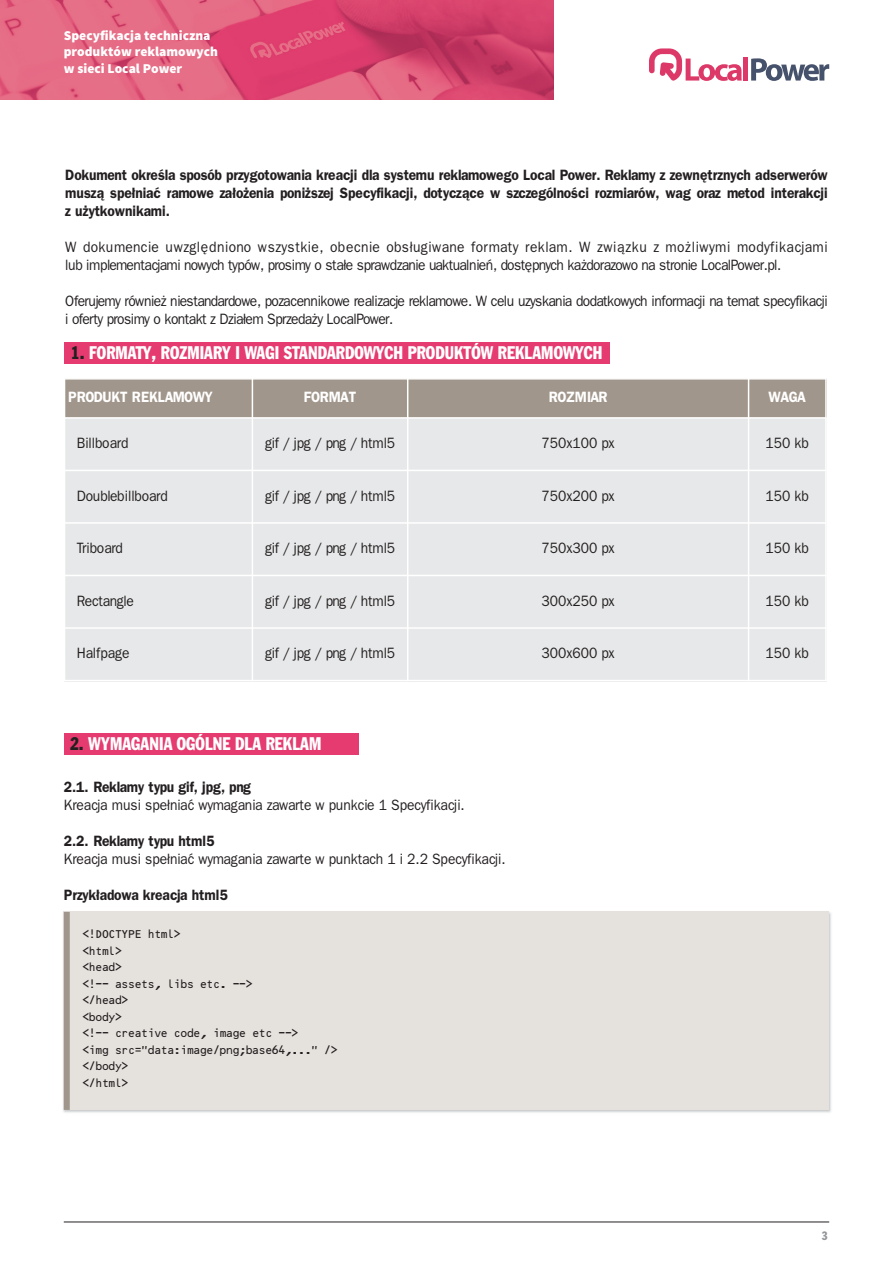
<style>
.page{position:relative;width:893px;height:1263px;background:#fff}
.page>*{position:absolute;margin:0;border:0;box-sizing:border-box;transform-origin:0 0}
.t1{font:700 condensed 18px "GW Franklin";letter-spacing:-.265em;color:#fff}
.t2{font:15px/18px "GW Franklin";letter-spacing:-.02em;color:#231f20}
.t3{font:700 15px/18px "GW Franklin";color:#231f20;text-align:justify}
.t4{font:15px "GW Franklin";color:#231f20}
.t5{font:700 15px "GW Franklin";letter-spacing:-.03em;color:#231f20}
.t6{font:700 15px "GW Franklin";letter-spacing:-.02em;color:#fff}
.t7{font:900 13.5px/16.2px "Source Sans Pro";color:#fff}
.t8{font:700 condensed 12px "GW Franklin";color:#939598}
.t9{font:10.5px/16.5px "OCR B 10 PL Regular";letter-spacing:-.155em;color:#231f20}
.s1{color:#231f20}
</style>
<div class="page">
<svg style="left:0;top:0;width:554px;height:100px;background:#dc5477"></svg>
<hr style="left:64px;top:1222px;width:765px;height:1px;background:#231f20">
<div style="left:743px;top:57px;width:5px;height:24px;background:#dd3968"></div>
<svg style="left:751px;top:58px;width:78px;height:23px"></svg>
<svg style="left:649px;top:48px;width:93px;height:33px"></svg>
<div style="left:65px;top:342px;width:545px;height:21px;background:#e53b70"></div>
<div style="left:64px;top:378px;width:188px;height:40px;background:#a1968b"></div>
<div style="left:252px;top:378px;width:156px;height:40px;background:#a1968b"></div>
<div style="left:408px;top:378px;width:341px;height:40px;background:#a1968b"></div>
<div style="left:749px;top:378px;width:78px;height:40px;background:#a1968b"></div>
<div style="left:64px;top:418px;width:188px;height:52px;background:#e7e8e9"></div>
<div style="left:252px;top:418px;width:156px;height:52px;background:#e7e8e9"></div>
<div style="left:408px;top:418px;width:341px;height:52px;background:#e7e8e9"></div>
<div style="left:749px;top:418px;width:78px;height:52px;background:#e7e8e9"></div>
<div style="left:64px;top:470px;width:188px;height:53px;background:#e7e8e9"></div>
<div style="left:252px;top:470px;width:156px;height:53px;background:#e7e8e9"></div>
<div style="left:408px;top:470px;width:341px;height:53px;background:#e7e8e9"></div>
<div style="left:749px;top:470px;width:78px;height:53px;background:#e7e8e9"></div>
<div style="left:64px;top:523px;width:188px;height:52px;background:#e7e8e9"></div>
<div style="left:252px;top:523px;width:156px;height:52px;background:#e7e8e9"></div>
<div style="left:408px;top:523px;width:341px;height:52px;background:#e7e8e9"></div>
<div style="left:749px;top:523px;width:78px;height:52px;background:#e7e8e9"></div>
<div style="left:64px;top:575px;width:188px;height:53px;background:#e7e8e9"></div>
<div style="left:252px;top:575px;width:156px;height:53px;background:#e7e8e9"></div>
<div style="left:408px;top:575px;width:341px;height:53px;background:#e7e8e9"></div>
<div style="left:749px;top:575px;width:78px;height:53px;background:#e7e8e9"></div>
<div style="left:64px;top:628px;width:188px;height:53px;background:#e7e8e9"></div>
<div style="left:252px;top:628px;width:156px;height:53px;background:#e7e8e9"></div>
<div style="left:408px;top:628px;width:341px;height:53px;background:#e7e8e9"></div>
<div style="left:749px;top:628px;width:78px;height:53px;background:#e7e8e9"></div>
<hr style="left:64px;top:378px;width:1px;height:303px;background:#fff">
<hr style="left:252px;top:378px;width:1px;height:303px;background:#fff">
<hr style="left:407px;top:378px;width:1px;height:303px;background:#fff">
<hr style="left:748px;top:378px;width:1px;height:303px;background:#fff">
<hr style="left:825px;top:378px;width:2px;height:303px;background:#fff">
<hr style="left:64px;top:378px;width:763px;height:2px;background:#fff">
<hr style="left:64px;top:417px;width:763px;height:2px;background:#fff">
<hr style="left:64px;top:470px;width:763px;height:1px;background:#fff">
<hr style="left:64px;top:522px;width:763px;height:2px;background:#fff">
<hr style="left:64px;top:575px;width:763px;height:1px;background:#fff">
<hr style="left:64px;top:627px;width:763px;height:2px;background:#fff">
<hr style="left:64px;top:680px;width:763px;height:1px;background:#fff">
<div style="left:64px;top:733px;width:294px;height:21px;background:#e53b70"></div>
<img style="left:63px;top:911px;width:768px;height:202px">
<div style="left:64px;top:912px;width:765px;height:198px;background:#e5e2de"></div>
<div style="left:64px;top:912px;width:6px;height:198px;background:#a1968b"></div>
<p class="t7" style="left:64px;top:29px;width:156px">Specyfikacja techniczna produktów reklamowych w sieci Local Power</p>
<p class="t3" style="left:65px;top:166px;width:764px">Dokument określa sposób przygotowania kreacji dla systemu reklamowego Local Power. Reklamy z zewnętrznych adserwerów muszą spełniać ramowe założenia poniższej Specyfikacji, dotyczące w szczególności rozmiarów, wag oraz metod interakcji z użytkownikami.</p>
<p class="t2" style="left:65px;top:238px;width:764px">W dokumencie uwzględniono wszystkie, obecnie obsługiwane formaty reklam. W związku z możliwymi modyfikacjami lub implementacjami nowych typów, prosimy o stałe sprawdzanie uaktualnień, dostępnych każdorazowo na stronie LocalPower.pl.</p>
<p class="t2" style="left:65px;top:292px;width:764px">Oferujemy również niestandardowe, pozacennikowe realizacje reklamowe. W celu uzyskania dodatkowych informacji na temat specyfikacji i oferty prosimy o kontakt z Działem Sprzedaży LocalPower.</p>
<p class="t1" style="left:71px;top:342px;width:533px"><span class="s1">I1. .</span> KFAOMR MP AANTIYE, OR DO SZ ŁMOI NA RO YW IE WWAYGBI OSRTCAZNAD. APRL D- ORWOYDCZHA JPE RKOADMUPKATNÓIWI R E K L A M O W Y C H</p>
<p class="t6" style="left:68px;top:388px;width:146px">PRODUKT REKLAMOWY</p>
<p class="t6" style="left:304px;top:388px;width:54px">FORMAT</p>
<p class="t6" style="left:549px;top:388px;width:60px">ROZMIAR</p>
<p class="t6" style="left:768px;top:388px;width:39px">WAGA</p>
<p class="t4" style="left:77px;top:434px;width:53px">Billboard</p>
<p class="t2" style="left:265px;top:434px;width:132px">gif / jpg / png / html5</p>
<p class="t4" style="left:542px;top:434px;width:75px">750x100 px</p>
<p class="t2" style="left:766px;top:434px;width:45px">150 kb</p>
<p class="t2" style="left:77px;top:486px;width:93px">Doublebillboard</p>
<p class="t2" style="left:265px;top:486px;width:132px">gif / jpg / png / html5</p>
<p class="t4" style="left:542px;top:487px;width:75px">750x200 px</p>
<p class="t2" style="left:766px;top:486px;width:45px">150 kb</p>
<p class="t2" style="left:77px;top:539px;width:48px">Triboard</p>
<p class="t2" style="left:265px;top:539px;width:132px">gif / jpg / png / html5</p>
<p class="t4" style="left:542px;top:539px;width:75px">750x300 px</p>
<p class="t2" style="left:766px;top:539px;width:45px">150 kb</p>
<p class="t2" style="left:77px;top:591px;width:59px">Rectangle</p>
<p class="t2" style="left:265px;top:591px;width:132px">gif / jpg / png / html5</p>
<p class="t4" style="left:542px;top:592px;width:75px">300x250 px</p>
<p class="t2" style="left:766px;top:591px;width:45px">150 kb</p>
<p class="t4" style="left:77px;top:644px;width:54px">Halfpage</p>
<p class="t2" style="left:265px;top:644px;width:132px">gif / jpg / png / html5</p>
<p class="t4" style="left:542px;top:644px;width:75px">300x600 px</p>
<p class="t2" style="left:766px;top:644px;width:45px">150 kb</p>
<p class="t1" style="left:70px;top:733px;width:285px"><span class="s1">I2. .</span> KWA YMMP A GN AI EN OI AD OS ŁGOÓNL NO WE ED LWA YRBEOKRLCAZMA . P L -</p>
<p class="t5" style="left:64px;top:778px;width:189px">2.1. Reklamy typu gif, jpg, png</p>
<p class="t4" style="left:64px;top:796px;width:402px">Kreacja musi spełniać wymagania zawarte w punkcie 1 Specyfikacji.</p>
<p class="t5" style="left:64px;top:832px;width:152px">2.2. Reklamy typu html5</p>
<p class="t4" style="left:64px;top:850px;width:443px">Kreacja musi spełniać wymagania zawarte w punktach 1 i 2.2 Specyfikacji.</p>
<p class="t3" style="left:64px;top:886px;width:165px">Przykładowa kreacja html5</p>
<p class="t9" style="left:82px;top:926px;width:258px">&lt;!DOCTYPE html&gt;<br>&lt;html&gt;<br>&lt;head&gt;<br>&lt;!-- assets, libs etc. --&gt;<br>&lt;/head&gt;<br>&lt;body&gt;<br>&lt;!-- creative code, image etc --&gt;<br>&lt;img src="data:image/png;base64,..." /&gt; &lt;/body&gt;<br>&lt;/html&gt;</p>
<p class="t8" style="left:822px;top:1228px;width:7px">3</p>
</div>
